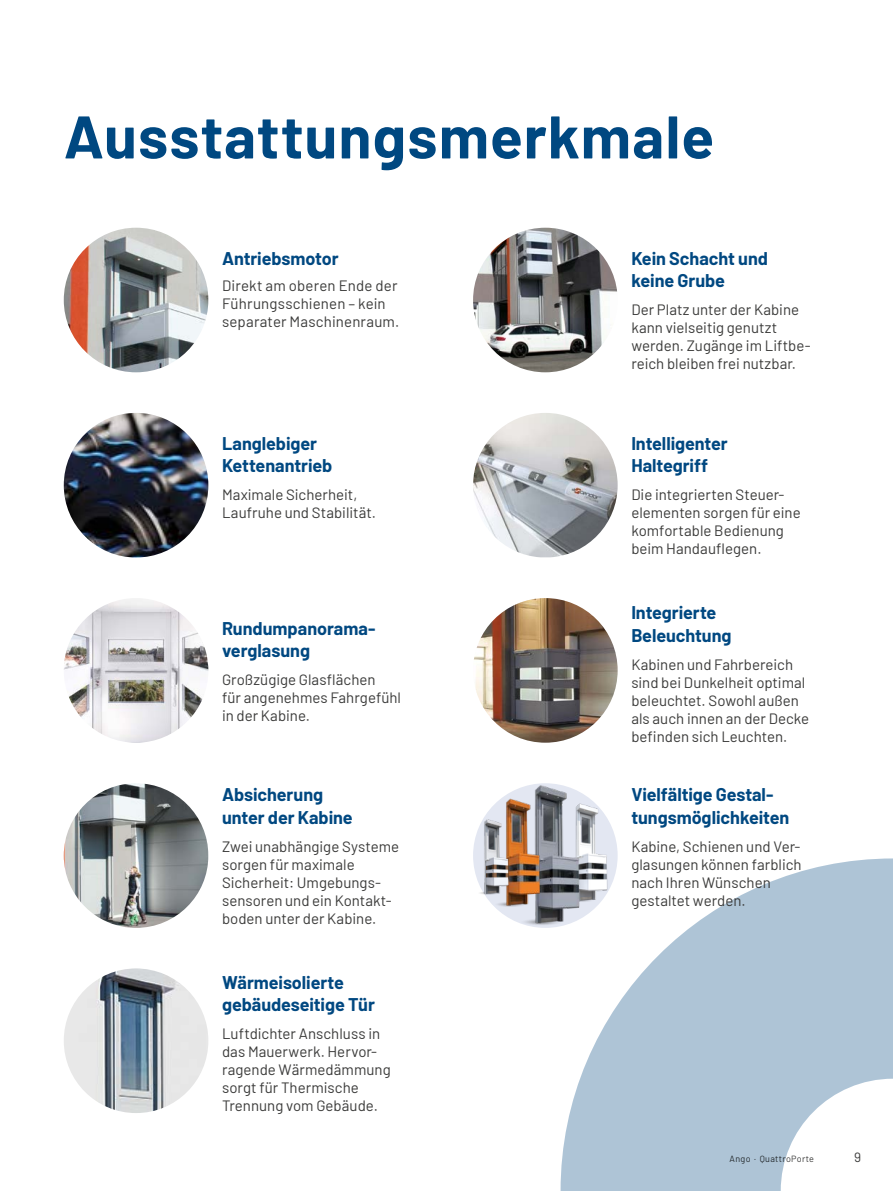
<style>
.page{position:relative;width:893px;height:1191px;background:#fff}
.page>*{position:absolute;margin:0;border:0;box-sizing:border-box;transform-origin:0 0}
.t1{font:700 60px "Barlow";letter-spacing:.02em;color:#004881}
.t2{font:700 18px/22.5px "Barlow";letter-spacing:-.005em;color:#004881}
.t3{font:15px/18px "Barlow";color:#3b3b3a}
.t4{font:13.5px "Barlow";color:#3b3b3a}
.t5{font:9px "Barlow";letter-spacing:.035em;color:#3b3b3a}
</style>
<div class="page">
<svg style="left:561px;top:858px;width:332px;height:333px;fill:#aec4d6"></svg>
<img style="left:64px;top:228px;width:144px;height:144px;border-radius:72px">
<img style="left:64px;top:413px;width:144px;height:144px;border-radius:72px">
<img style="left:64px;top:968px;width:144px;height:145px;border-radius:72px">
<img style="left:64px;top:783px;width:144px;height:145px;border-radius:72px">
<img style="left:64px;top:598px;width:144px;height:144px;border-radius:72px">
<img style="left:473px;top:413px;width:145px;height:144px;border-radius:71px">
<div style="left:473px;top:783px;width:145px;height:145px;background:#e3e7f2;border-radius:50%"></div>
<img style="left:473px;top:598px;width:145px;height:144px;border-radius:72px">
<img style="left:473px;top:228px;width:145px;height:144px;border-radius:72px">
<img style="left:581px;top:802px;width:28px;height:102px">
<img style="left:520px;top:783px;width:61px;height:145px">
<img style="left:497px;top:798px;width:45px;height:111px">
<img style="left:475px;top:818px;width:34px;height:78px">
<h1 class="t1" style="left:64px;top:92px;width:652px">Ausstattungsmerkmale</h1>
<p class="t2" style="left:222px;top:245px;width:118px">Antriebsmotor</p>
<p class="t3" style="left:222px;top:276px;width:179px">Direkt am oberen Ende der<br>Führungsschienen – kein separater Maschinenraum.</p>
<p class="t2" style="left:222px;top:430px;width:112px">Langlebiger<br>Kettenantrieb</p>
<p class="t3" style="left:222px;top:484px;width:155px">Maximale Sicherheit,<br>Laufruhe und Stabilität.</p>
<p class="t2" style="left:222px;top:616px;width:155px">Rundumpanorama&shy;verglasung</p>
<p class="t3" style="left:222px;top:670px;width:181px">Großzügige Glasflächen<br>für angenehmes Fahrgefühl in der Kabine.</p>
<p class="t2" style="left:222px;top:782px;width:132px">Absicherung unter der Kabine</p>
<p class="t3" style="left:222px;top:836px;width:179px">Zwei unabhängige Systeme sorgen für maximale<br>Sicherheit: Umgebungs&shy;sensoren und ein Kontakt&shy;boden unter der Kabine.</p>
<p class="t2" style="left:222px;top:969px;width:154px">Wärmeisolierte gebäudeseitige Tür</p>
<p class="t3" style="left:222px;top:1023px;width:170px">Luftdichter Anschluss in das Mauerwerk. Hervor&shy;ragende Wärmedämmung sorgt für Thermische<br>Trennung vom Gebäude.</p>
<p class="t2" style="left:631px;top:245px;width:138px">Kein Schacht und keine Grube</p>
<p class="t3" style="left:631px;top:299px;width:181px">Der Platz unter der Kabine kann vielseitig genutzt werden. Zugänge im Liftbe&shy;reich bleiben frei nutzbar.</p>
<p class="t2" style="left:631px;top:430px;width:98px">Intelligenter<br>Haltegriff</p>
<p class="t3" style="left:631px;top:484px;width:171px">Die integrierten Steuer&shy;elementen sorgen für eine komfortable Bedienung beim Handauflegen.</p>
<p class="t2" style="left:631px;top:600px;width:102px">Integrierte<br>Beleuchtung</p>
<p class="t3" style="left:631px;top:654px;width:179px">Kabinen und Fahrbereich sind bei Dunkelheit optimal beleuchtet. Sowohl außen als auch innen an der Decke befinden sich Leuchten.</p>
<p class="t2" style="left:631px;top:782px;width:159px">Vielfältige Gestal&shy;tungsmöglichkeiten</p>
<p class="t3" style="left:631px;top:836px;width:172px">Kabine, Schienen und Ver&shy;glasungen können farblich nach Ihren Wünschen gestaltet werden.</p>
<p class="t5" style="left:729px;top:1152px;width:86px">Ango · QuattroPorte</p>
<p class="t4" style="left:854px;top:1147px;width:9px">9</p>
</div>
